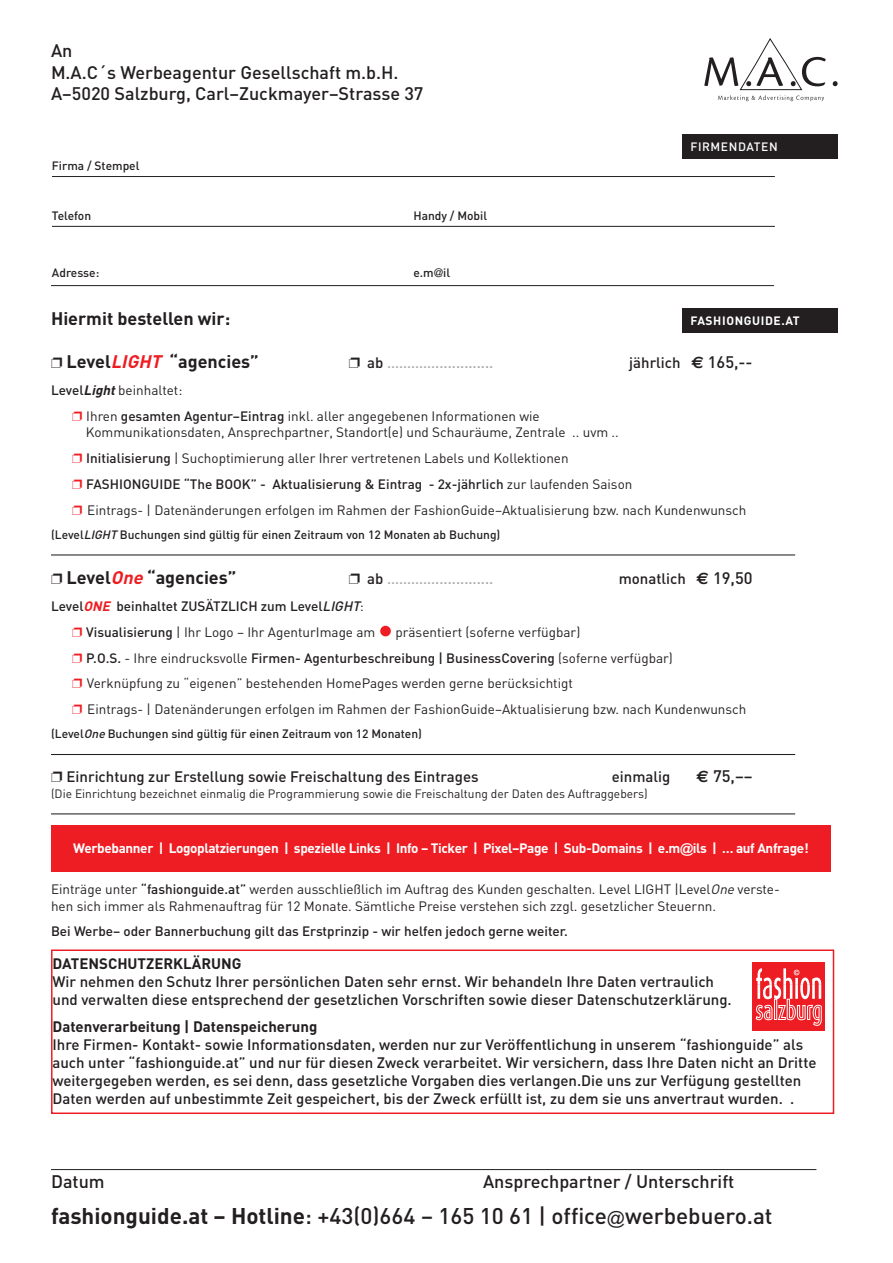
<style>
.page{position:relative;width:893px;height:1263px;background:#fff}
.page>*{position:absolute;margin:0;border:0;box-sizing:border-box;transform-origin:0 0}
.t1{font:500 22.5px "DIN";color:#231f20}
.t2{font:500 18px/21.6px "DIN";color:#231f20}
.t3{font:700 18px "DIN";color:#231f20}
.t4{font:500 16.5px "DIN";color:#231f20}
.t5{font:500 15px/18px "DIN";color:#231f20}
.t6{font:700 15px "DIN";color:#231f20}
.t7{font:500 15px "DIN";color:#a8a9ad}
.t8{font:13.5px/25.8px "DIN";color:#231f20}
.t9{font:500 13.5px/25.8px "DIN";color:#231f20}
.t10{font:700 13.5px "DIN";letter-spacing:-.025em;color:#fff}
.t11{font:500 12px "DIN";color:#231f20}
.t12{font:12px "DIN";color:#231f20}
.t13{font:700 12px "DIN";letter-spacing:.05em;color:#fff}
.t14{font:500 12px "DIN";letter-spacing:.05em;color:#fff}
.s1{font-family:"Akzidenz Grotesk";font-weight:400}
.s2{font-style:italic;color:#ee1d23}
.s3{color:#231f20}
.s4{font-family:"Euro Sans";font-weight:700;font-size:16.5px}
.s5{font-size:16.5px}
.s6{font-weight:500}
.s7{font-weight:700;font-style:italic}
.s8{color:#ee1d23}
.s9{font-style:italic}
.s10{font-weight:700;font-style:italic;color:#ee1d23}
.s11{font-weight:400}
.s12{font-family:"Euro Sans";font-weight:700}
.s13{font-family:"Arial"}
.s14{font-weight:700}
.s15{font-family:"Arial";font-weight:400;font-size:18px}
</style>
<div class="page">
<hr style="left:51px;top:554px;width:744px;height:1px;background:#231f20">
<hr style="left:51px;top:754px;width:744px;height:1px;background:#231f20">
<hr style="left:51px;top:813px;width:744px;height:1px;background:#231f20">
<hr style="left:52px;top:176px;width:723px;height:1px;background:#231f20">
<hr style="left:52px;top:226px;width:723px;height:1px;background:#231f20">
<div style="left:682px;top:134px;width:155px;height:24px;background:#231f20"></div>
<div style="left:682px;top:308px;width:155px;height:24px;background:#231f20"></div>
<div style="left:51px;top:825px;width:780px;height:46px;background:#ee1d23"></div>
<hr style="left:51px;top:285px;width:723px;height:1px;background:#231f20">
<hr style="left:51px;top:1169px;width:765px;height:1px;background:#231f20">
<div style="left:752px;top:962px;width:73px;height:69px;background:#ee1d23"></div>
<svg style="left:755px;top:968px;width:67px;height:58px"></svg>
<svg style="left:704px;top:38px;width:134px;height:64px"></svg>
<div style="left:380px;top:626px;width:11px;height:10px;background:#ee1d23;border-radius:50%"></div>
<div style="left:51px;top:949px;width:783px;height:165px;border:2px solid #ee1d23"></div>
<h2 class="t2" style="left:51px;top:40px;width:374px">An<br>M.A.C´s Werbeagentur Gesellschaft m.b.H.<br>A–5020 Salzburg, Carl–Zuckmayer–Strasse 37</h2>
<p class="t11" style="left:52px;top:159px;width:89px">Firma / Stempel</p>
<p class="t11" style="left:52px;top:208px;width:41px">Telefon</p>
<p class="t11" style="left:413px;top:208px;width:75px">Handy / Mobil</p>
<p class="t11" style="left:52px;top:266px;width:49px">Adresse:</p>
<p class="t11" style="left:413px;top:266px;width:38px">e.m<span class="s1">@</span>il</p>
<h2 class="t3" style="left:51px;top:309px;width:181px">Hiermit bestellen wir:</h2>
<p class="t14" style="left:690px;top:139px;width:89px">FIRMENDATEN</p>
<p class="t13" style="left:690px;top:314px;width:111px">FASHIONGUIDE.AT</p>
<h2 class="t3" style="left:51px;top:351px;width:209px">❐ Level<span class="s2">LIGHT</span> “agencies”</h2>
<p class="t7" style="left:349px;top:354px;width:146px"><span class="s3">❐ ab</span> …………..............</p>
<p class="t5" style="left:629px;top:354px;width:125px">jährlich <span class="s4">€</span> <span class="s5">165,--</span></p>
<p class="t8" style="left:72px;top:378px;width:469px;text-indent:-21px"><span class="s6">Level</span><span class="s7">Light</span>beinhaltet:<br><span class="s8">❐</span> Ihren <span class="s6">gesamten Agentur–Eintrag</span> inkl. aller angegebenen Informationen wie</p>
<p class="t8" style="left:72px;top:420px;width:676px;text-indent:13px">Kommunikationsdaten, Ansprechpartner, Standort(e) und Schauräume, Zentrale .. uvm ..<br><span class="s8">❐</span> <span class="s6">Initialisierung</span> | Suchoptimierung aller Ihrer vertretenen Labels und Kollektionen<br><span class="s8">❐</span> <span class="s6">FASHIONGUIDE “The BOOK” - Aktualisierung &amp; Eintrag - 2x-jährlich</span> zur laufenden Saison<br><span class="s8">❐</span> Eintrags- | Datenänderungen erfolgen im Rahmen der FashionGuide–Aktualisierung bzw. nach Kundenwunsch</p>
<p class="t11" style="left:51px;top:528px;width:451px">(Level<span class="s9">LIGHT</span>Buchungen sind gültig für einen Zeitraum von 12 Monaten ab Buchung)</p>
<h2 class="t3" style="left:51px;top:567px;width:187px">❐ Level<span class="s2">One</span>“agencies”</h2>
<p class="t7" style="left:349px;top:570px;width:146px"><span class="s3">❐ ab</span> …………..............</p>
<p class="t5" style="left:619px;top:569px;width:135px">monatlich <span class="s4">€</span> <span class="s5">19,50</span></p>
<p class="t9" style="left:72px;top:593px;width:305px;text-indent:-21px">Level<span class="s10">ONE</span> beinhaltet ZUSÄTZLICH zum Level<span class="s9">LIGHT</span><span class="s11">: </span><span class="s8">❐</span> Visualisierung <span class="s11">| Ihr Logo – Ihr AgenturImage am</span></p>
<p class="t8" style="left:72px;top:619px;width:676px;text-indent:323px">präsentiert (soferne verfügbar)<br><span class="s8">❐</span> <span class="s6">P.O.S.</span> - Ihre eindrucksvolle <span class="s6">Firmen- Agenturbeschreibung | BusinessCovering</span> (soferne verfügbar)<br><span class="s8">❐</span> Verknüpfung zu “eigenen” bestehenden HomePages werden gerne berücksichtigt<br><span class="s8">❐</span> Eintrags- | Datenänderungen erfolgen im Rahmen der FashionGuide–Aktualisierung bzw. nach Kundenwunsch</p>
<p class="t11" style="left:51px;top:727px;width:372px">(Level<span class="s9">One</span>Buchungen sind gültig für einen Zeitraum von 12 Monaten)</p>
<p class="t5" style="left:51px;top:767px;width:429px">❐ Einrichtung zur Erstellung sowie Freischaltung des Eintrages</p>
<p class="t5" style="left:612px;top:767px;width:60px">einmalig</p>
<p class="t4" style="left:697px;top:766px;width:58px"><span class="s12">€</span> 75,––</p>
<p class="t12" style="left:51px;top:787px;width:598px">(Die Einrichtung bezeichnet einmalig die Programmierung sowie die Freischaltung der Daten des Auftraggebers)</p>
<p class="t10" style="left:73px;top:841px;width:737px">Werbebanner | Logoplatzierungen | spezielle Links | Info – Ticker | Pixel–Page | Sub-Domains | e.m<span class="s13">@</span>ils | … auf Anfrage!</p>
<p class="t8" style="left:51px;top:881px;width:730px;line-height:16.2px">Einträge unter <span class="s6">“fashionguide.at”</span> werden ausschließlich im Auftrag des Kunden geschalten. Level LIGHT |Level<span class="s9">One</span>verste&shy;hen sich immer als Rahmenauftrag für 12 Monate. Sämtliche Preise verstehen sich zzgl. gesetzlicher Steuernn.</p>
<p class="t9" style="left:51px;top:918px;width:518px">Bei Werbe– oder Bannerbuchung gilt das Erstprinzip - wir helfen jedoch gerne weiter.</p>
<p class="t6" style="left:53px;top:955px;width:191px">DATENSCHUTZERKLÄRUNG</p>
<p class="t5" style="left:53px;top:972px;width:681px">Wir nehmen den Schutz Ihrer persönlichen Daten sehr ernst. Wir behandeln Ihre Daten vertraulich und verwalten diese entsprechend der gesetzlichen Vorschriften sowie dieser Datenschutzerklärung.</p>
<p class="t6" style="left:53px;top:1018px;width:266px">Datenverarbeitung | Datenspeicherung</p>
<p class="t5" style="left:53px;top:1035px;width:765px">Ihre Firmen- Kontakt- sowie Informationsdaten, werden nur zur Veröffentlichung in unserem “fashionguide” als auch unter “fashionguide.at” und nur für diesen Zweck verarbeitet. Wir versichern, dass Ihre Daten nicht an Dritte weitergegeben werden, es sei denn, dass gesetzliche Vorgaben dies verlangen.Die uns zur Verfügung gestellten Daten werden auf unbestimmte Zeit gespeichert, bis der Zweck erfüllt ist, zu dem sie uns anvertraut wurden. .</p>
<h2 class="t2" style="left:51px;top:1170px;width:55px">Datum</h2>
<h2 class="t2" style="left:483px;top:1170px;width:253px">Ansprechpartner / Unterschrift</h2>
<h1 class="t1" style="left:51px;top:1203px;width:723px"><span class="s14">fashionguide.at – Hotline</span>: +43(0)664 – 165 10 61 | office<span class="s15">@</span>werbebuero.at</h1>
</div>
